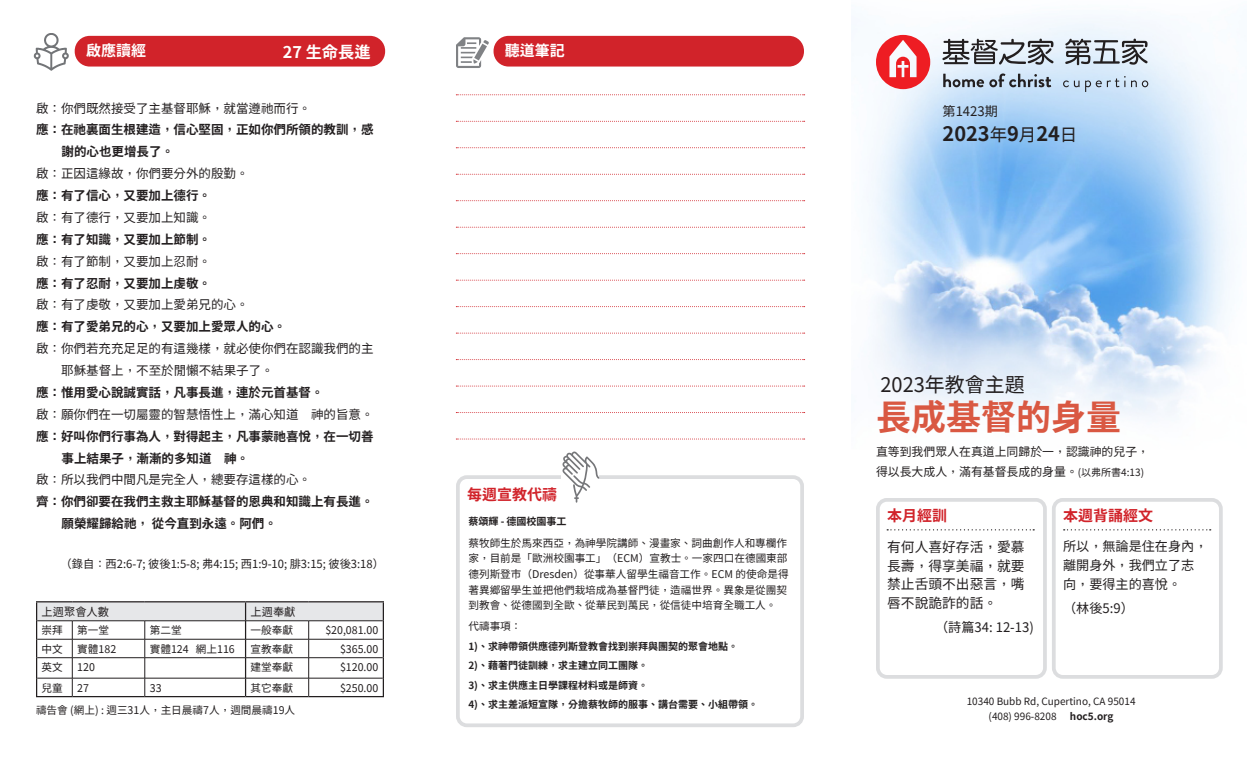
<style>
.page{position:relative;width:1260px;height:765px;background:#fff}
.page>*{position:absolute;margin:0;border:0;box-sizing:border-box;transform-origin:0 0}
.t1{font:700 35px "Taipei Sans TC Beta";color:#d95842}
.t2{font:700 20px "Taipei Sans TC Beta";color:#231f20}
.t3{font:20px "Taipei Sans TC Beta";color:#231f20}
.t4{font:700 16.25px "Taipei Sans TC Beta";color:#fff}
.t5{font:700 15px "Taipei Sans TC Beta";color:#d1232a}
.t6{font:700 15px "Taipei Sans TC Beta";color:#fff}
.t7{font:13.75px/18.8px "Taipei Sans TC Beta";color:#231f20;text-align:justify}
.t8{font:13.12px/18.8px "Taipei Sans TC Beta";color:#231f20}
.t9{font:700 12.5px/21.9px "Taipei Sans TC Beta";color:#231f20}
.t10{font:12.5px/21.9px "Taipei Sans TC Beta";color:#231f20}
.t11{font:11.88px/20px "Taipei Sans TC Beta";color:#231f20}
.t12{font:11.25px "Taipei Sans TC Beta";color:#231f20}
.t13{font:10.62px/15.6px "Taipei Sans TC Beta";color:#231f20}
.t14{font:700 10px/19.4px "Taipei Sans TC Beta";color:#231f20}
.t15{font:10px/15px "Taipei Sans TC Beta";color:#231f20}
.s1{font-weight:400;font-size:17.5px}
.s2{font-size:10px}
</style>
<div class="page">
<img style="left:869px;top:17px;width:364px;height:400px">
<div style="left:876px;top:498px;width:171px;height:181px;border:4px solid #dcdddf;border-radius:9px"></div>
<div style="left:456px;top:475px;width:348px;height:252px;border:4px solid #dcdddf;border-radius:9px"></div>
<div style="left:1052px;top:498px;width:171px;height:181px;border:4px solid #dcdddf;border-radius:9px"></div>
<svg style="left:887px;top:529px;width:147px;height:1px"></svg>
<svg style="left:1064px;top:529px;width:147px;height:1px"></svg>
<svg style="left:456px;top:94px;width:349px;height:1px"></svg>
<svg style="left:456px;top:121px;width:349px;height:1px"></svg>
<svg style="left:456px;top:147px;width:349px;height:1px"></svg>
<svg style="left:456px;top:174px;width:349px;height:1px"></svg>
<svg style="left:456px;top:200px;width:349px;height:1px"></svg>
<svg style="left:456px;top:227px;width:349px;height:1px"></svg>
<svg style="left:456px;top:253px;width:349px;height:1px"></svg>
<svg style="left:456px;top:280px;width:349px;height:1px"></svg>
<svg style="left:456px;top:306px;width:349px;height:1px"></svg>
<svg style="left:456px;top:333px;width:349px;height:1px"></svg>
<svg style="left:456px;top:359px;width:349px;height:1px"></svg>
<svg style="left:456px;top:386px;width:349px;height:1px"></svg>
<svg style="left:456px;top:412px;width:349px;height:1px"></svg>
<svg style="left:456px;top:439px;width:349px;height:1px"></svg>
<svg style="left:456px;top:37px;width:33px;height:31px"></svg>
<div style="left:561px;top:470px;width:38px;height:12px;background:#fff"></div>
<svg style="left:562px;top:452px;width:37px;height:51px"></svg>
<svg style="left:34px;top:33px;width:35px;height:38px"></svg>
<div style="left:75px;top:36px;width:310px;height:31px;background:#d1232a;border-radius:15px"></div>
<div style="left:494px;top:36px;width:310px;height:31px;background:#d1232a;border-radius:15px"></div>
<svg style="left:876px;top:35px;width:54px;height:54px"></svg>
<svg style="left:942px;top:39px;width:111px;height:26px;background:#9b9fa5"></svg>
<svg style="left:1065px;top:39px;width:83px;height:26px;background:#9a9fa6"></svg>
<svg style="left:943px;top:73px;width:108px;height:14px;background:#9da9b7"></svg>
<svg style="left:1063px;top:76px;width:85px;height:16px"></svg>
<hr style="left:36px;top:601px;width:36px;height:1px;background:#231f20">
<hr style="left:72px;top:601px;width:73px;height:1px;background:#231f20">
<hr style="left:145px;top:601px;width:101px;height:1px;background:#231f20">
<hr style="left:36px;top:696px;width:36px;height:1px;background:#231f20">
<hr style="left:72px;top:696px;width:73px;height:1px;background:#231f20">
<hr style="left:145px;top:696px;width:101px;height:1px;background:#231f20">
<hr style="left:246px;top:601px;width:63px;height:1px;background:#231f20">
<hr style="left:309px;top:601px;width:75px;height:1px;background:#231f20">
<hr style="left:246px;top:696px;width:63px;height:1px;background:#231f20">
<hr style="left:309px;top:696px;width:75px;height:1px;background:#231f20">
<svg style="left:36px;top:602px;width:348px;height:94px"></svg>
<h3 class="t6" style="left:86px;top:42px;width:61px">啟應讀經</h3>
<h3 class="t6" style="left:505px;top:42px;width:61px">聽道筆記</h3>
<h3 class="t4" style="left:283px;top:43px;width:89px">27 生命長進</h3>
<p class="t10" style="left:36px;top:97px;width:277px">啟：你們既然接受了主基督耶穌，就當遵祂而行。</p>
<p class="t9" style="left:62px;top:119px;width:313px;text-indent:-26px">應：在祂裏面生根建造，信心堅固，正如你們所領的教訓，感謝的心也更增長了。</p>
<p class="t10" style="left:36px;top:163px;width:214px">啟：正因這緣故，你們要分外的殷勤。</p>
<p class="t9" style="left:36px;top:185px;width:177px">應：有了信心，又要加上德行。</p>
<p class="t10" style="left:36px;top:207px;width:177px">啟：有了德行，又要加上知識。</p>
<p class="t9" style="left:36px;top:229px;width:177px">應：有了知識，又要加上節制。</p>
<p class="t10" style="left:36px;top:250px;width:177px">啟：有了節制，又要加上忍耐。</p>
<p class="t9" style="left:36px;top:272px;width:177px">應：有了忍耐，又要加上虔敬。</p>
<p class="t10" style="left:36px;top:294px;width:214px">啟：有了虔敬，又要加上愛弟兄的心。</p>
<p class="t9" style="left:36px;top:316px;width:252px">應：有了愛弟兄的心，又要加上愛眾人的心。</p>
<p class="t10" style="left:61px;top:338px;width:314px;text-indent:-25px">啟：你們若充充足足的有這幾樣，就必使你們在認識我們的主耶穌基督上，不至於閒懶不結果子了。</p>
<p class="t9" style="left:36px;top:382px;width:289px">應：惟用愛心說誠實話，凡事長進，連於元首基督。</p>
<p class="t10" style="left:36px;top:404px;width:339px">啟：願你們在一切屬靈的智慧悟性上，滿心知道　神的旨意。</p>
<p class="t9" style="left:62px;top:425px;width:313px;text-indent:-26px">應：好叫你們行事為人，對得起主，凡事蒙祂喜悅，在一切善事上結果子，漸漸的多知道　神。</p>
<p class="t10" style="left:36px;top:469px;width:277px">啟：所以我們中間凡是完全人，總要存這樣的心。</p>
<p class="t9" style="left:62px;top:491px;width:313px;text-indent:-26px">齊：你們卻要在我們主救主耶穌基督的恩典和知識上有長進。願榮耀歸給祂， 從今直到永遠。阿們。</p>
<p class="t12" style="left:61px;top:558px;width:325px">（錄自：西2:6-7; 彼後1:5-8; 弗4:15; 西1:9-10; 腓3:15; 彼後3:18）</p>
<p class="t12" style="left:42px;top:605px;width:69px">上週聚會人數</p>
<p class="t12" style="left:251px;top:605px;width:46px">上週奉獻</p>
<p class="t13" style="left:42px;top:623px;width:23px">崇拜</p>
<p class="t13" style="left:77px;top:623px;width:33px">第一堂</p>
<p class="t13" style="left:150px;top:623px;width:33px">第二堂</p>
<p class="t13" style="left:251px;top:623px;width:44px">一般奉獻</p>
<p class="t13" style="left:325px;top:623px;width:55px">$20,081.00</p>
<p class="t13" style="left:42px;top:641px;width:23px">中文</p>
<p class="t13" style="left:77px;top:641px;width:40px">實體182</p>
<p class="t13" style="left:150px;top:641px;width:87px">實體124 網上116</p>
<p class="t13" style="left:251px;top:641px;width:44px">宣教奉獻</p>
<p class="t13" style="left:340px;top:641px;width:40px">$365.00</p>
<p class="t13" style="left:42px;top:660px;width:23px">英文</p>
<p class="t13" style="left:77px;top:660px;width:19px">120</p>
<p class="t13" style="left:251px;top:660px;width:44px">建堂奉獻</p>
<p class="t13" style="left:340px;top:660px;width:40px">$120.00</p>
<p class="t13" style="left:42px;top:680px;width:23px">兒童</p>
<p class="t13" style="left:77px;top:680px;width:13px">27</p>
<p class="t13" style="left:150px;top:680px;width:13px">33</p>
<p class="t13" style="left:251px;top:680px;width:44px">其它奉獻</p>
<p class="t13" style="left:340px;top:680px;width:40px">$250.00</p>
<p class="t13" style="left:36px;top:702px;width:261px">禱告會 (網上) : 週三31人，主日晨禱7人，週間晨禱19人</p>
<h3 class="t5" style="left:467px;top:486px;width:91px">每週宣教代禱</h3>
<p class="t14" style="left:468px;top:512px;width:100px">蔡頌輝 - 德國校園事工</p>
<p class="t13" style="left:468px;top:535px;width:322px">蔡牧師生於馬來西亞，為神學院講師、漫畫家、詞曲創作人和專欄作家，目前是「歐洲校園事工」（ECM）宣教士。一家四口在德國東部德列斯登市（Dresden）從事華人留學生福音工作。ECM 的使命是得著異鄉留學生並把他們栽培成為基督門徒，造福世界。異象是從團契到教會、從德國到全歐、從華民到萬民，從信徒中培育全職工人。</p>
<p class="t13" style="left:468px;top:619px;width:55px">代禱事項：</p>
<p class="t14" style="left:468px;top:637px;width:291px">1)、求神帶領供應德列斯登教會找到崇拜與團契的聚會地點。<br>2)、藉著門徒訓練，求主建立同工團隊。<br>3)、求主供應主日學課程材料或是師資。<br>4)、求主差派短宣隊，分擔蔡牧師的服事、講台需要、小組帶領。</p>
<p class="t8" style="left:943px;top:102px;width:57px">第1423期</p>
<h2 class="t2" style="left:943px;top:122px;width:136px">2023<span class="s1">年</span>9<span class="s1">月</span>24<span class="s1">日</span></h2>
<h2 class="t3" style="left:880px;top:373px;width:146px">2023年教會主題</h2>
<h1 class="t1" style="left:876px;top:398px;width:246px">長成基督的身量</h1>
<p class="t11" style="left:876px;top:442px;width:275px">直等到我們眾人在真道上同歸於一，認識神的兒子，得以長大成人，滿有基督長成的身量。<span class="s2">(以弗所書4:13)</span></p>
<h3 class="t5" style="left:887px;top:507px;width:61px">本月經訓</h3>
<h3 class="t5" style="left:1063px;top:507px;width:91px">本週背誦經文</h3>
<p class="t7" style="left:887px;top:538px;width:139px">有何人喜好存活，愛慕長壽，得享美福，就要禁止舌頭不出惡言，嘴唇不說詭詐的話。</p>
<p class="t8" style="left:935px;top:619px;width:100px">（詩篇34: 12-13)</p>
<p class="t8" style="left:1063px;top:537px;width:146px">所以，無論是住在身內，離開身外，我們立了志向，要得主的喜悅。</p>
<p class="t8" style="left:1063px;top:599px;width:72px">（林後5:9）</p>
<p class="t15" style="left:989px;top:694px;width:148px;text-indent:-22px">10340 Bubb Rd, Cupertino, CA 95014 (408) 996-8208</p>
<p class="t14" style="left:1070px;top:707px;width:45px">hoc5.org</p>
</div>
